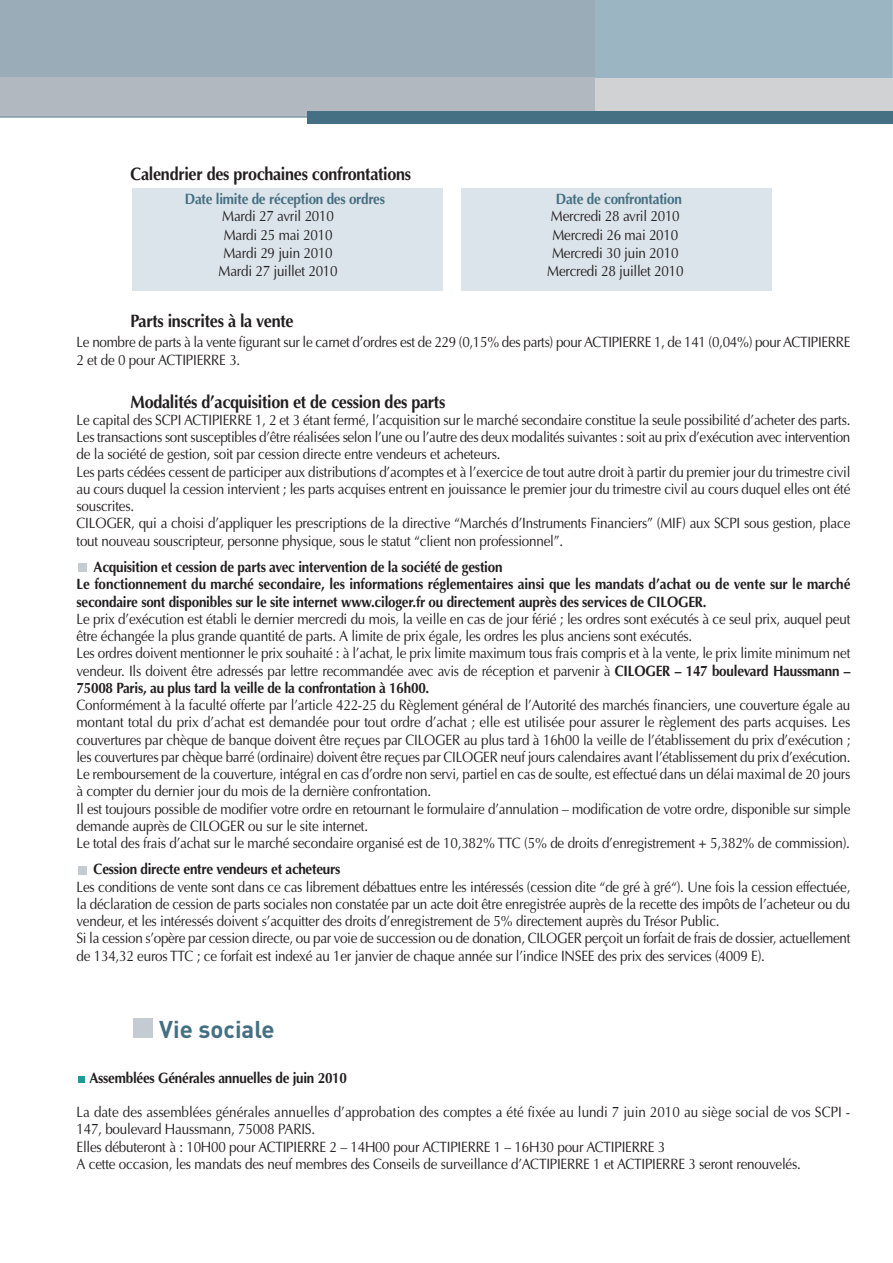
<style>
.page{position:relative;width:893px;height:1263px;background:#fff}
.page>*{position:absolute;margin:0;border:0;box-sizing:border-box;transform-origin:0 0}
.t1{font:700 24px "DIN";color:#456f82}
.t2{font:700 18px "Optima";letter-spacing:-.015em;color:#231f20;scale:.9 1}
.t3{font:15px/17.2px "Optima";letter-spacing:-.02em;color:#231f20;scale:.9 1}
.t4{font:700 15px/17.2px "Optima";letter-spacing:-.015em;color:#231f20;scale:.9 1}
.t5{font:700 15px "Optima";letter-spacing:-.02em;color:#456f82;scale:.9 1}
.s1{font-weight:700}
</style>
<div class="page">
<div style="left:594px;top:0;width:299px;height:78px;background:#9bb5c3"></div>
<div style="left:0;top:78px;width:893px;height:39px;background:#d1d2d4"></div>
<div style="left:0;top:0;width:594px;height:78px;background:#9aacb7"></div>
<div style="left:0;top:78px;width:594px;height:38px;background:#b1b8bf"></div>
<hr style="left:0;top:117px;width:893px;height:1px;background:#456f82">
<div style="left:308px;top:111px;width:585px;height:12px;background:#456f82"></div>
<div style="left:78px;top:866px;width:9px;height:8px;background:#c5cbd2"></div>
<div style="left:78px;top:563px;width:9px;height:9px;background:#c5cbd2"></div>
<div style="left:78px;top:1076px;width:6px;height:7px;background:#249798"></div>
<div style="left:133px;top:1019px;width:19px;height:19px;background:#c5cbd2"></div>
<div style="left:132px;top:188px;width:311px;height:102px;background:#dbe4ea"></div>
<div style="left:461px;top:188px;width:310px;height:102px;background:#dbe4ea"></div>
<p class="t2" style="left:131px;top:163px;width:313px">Calendrier des prochaines confrontations</p>
<p class="t5" style="left:185px;top:190px;width:224px">Date limite de réception des ordres</p>
<p class="t5" style="left:556px;top:190px;width:142px">Date de confrontation</p>
<p class="t3" style="left:222px;top:207px;width:126px">Mardi 27 avril 2010</p>
<p class="t3" style="left:551px;top:207px;width:145px">Mercredi 28 avril 2010</p>
<p class="t3" style="left:224px;top:226px;width:122px">Mardi 25 mai 2010</p>
<p class="t3" style="left:552px;top:226px;width:141px">Mercredi 26 mai 2010</p>
<p class="t3" style="left:223px;top:244px;width:123px">Mardi 29 juin 2010</p>
<p class="t3" style="left:552px;top:244px;width:142px">Mercredi 30 juin 2010</p>
<p class="t3" style="left:219px;top:263px;width:134px">Mardi 27 juillet 2010</p>
<p class="t3" style="left:547px;top:263px;width:153px">Mercredi 28 juillet 2010</p>
<p class="t2" style="left:131px;top:311px;width:183px">Parts inscrites à la vente</p>
<p class="t3" style="left:77px;top:332px;width:861px;line-height:18.3px">Le nombre de parts à la vente figurant sur le carnet d’ordres est de 229 (0,15% des parts) pour ACTIPIERRE 1, de 141 (0,04%) pour ACTIPIERRE<br>2 et de 0 pour ACTIPIERRE 3.</p>
<p class="t2" style="left:131px;top:391px;width:351px">Modalités d’acquisition et de cession des parts</p>
<p class="t3" style="left:77px;top:411px;width:861px">Le capital des SCPI ACTIPIERRE 1, 2 et 3 étant fermé, l’acquisition sur le marché secondaire constitue la seule possibilité d’acheter des parts.<br>Les transactions sont susceptibles d’être réalisées selon l’une ou l’autre des deux modalités suivantes : soit au prix d’exécution avec intervention de la société de gestion, soit par cession directe entre vendeurs et acheteurs.<br>Les parts cédées cessent de participer aux distributions d’acomptes et à l’exercice de tout autre droit à partir du premier jour du trimestre civil au cours duquel la cession intervient ; les parts acquises entrent en jouissance le premier jour du trimestre civil au cours duquel elles ont été souscrites.<br>CILOGER, qui a choisi d’appliquer les prescriptions de la directive “Marchés d’Instruments Financiers” (MIF) aux SCPI sous gestion, place tout nouveau souscripteur, personne physique, sous le statut “client non professionnel”.</p>
<p class="t4" style="left:77px;top:558px;width:861px;text-indent:17px">Acquisition et cession de parts avec intervention de la société de gestion<br>Le fonctionnement du marché secondaire, les informations réglementaires ainsi que les mandats d’achat ou de vente sur le marché secondaire sont disponibles sur le site internet www.ciloger.fr ou directement auprès des services de CILOGER.</p>
<p class="t3" style="left:77px;top:610px;width:861px">Le prix d’exécution est établi le dernier mercredi du mois, la veille en cas de jour férié ; les ordres sont exécutés à ce seul prix, auquel peut être échangée la plus grande quantité de parts. A limite de prix égale, les ordres les plus anciens sont exécutés.<br>Les ordres doivent mentionner le prix souhaité : à l’achat, le prix limite maximum tous frais compris et à la vente, le prix limite minimum net vendeur. Ils doivent être adressés par lettre recommandée avec avis de réception et parvenir à <span class="s1">CILOGER – 147 boulevard Haussmann – 75008 Paris, au plus tard la veille de la confrontation à 16h00.</span></p>
<p class="t3" style="left:77px;top:696px;width:861px">Conformément à la faculté offerte par l’article 422-25 du Règlement général de l’Autorité des marchés financiers, une couverture égale au montant total du prix d’achat est demandée pour tout ordre d’achat ; elle est utilisée pour assurer le règlement des parts acquises. Les couvertures par chèque de banque doivent être reçues par CILOGER au plus tard à 16h00 la veille de l’établissement du prix d’exécution ; les couvertures par chèque barré (ordinaire) doivent être reçues par CILOGER neuf jours calendaires avant l’établissement du prix d’exécution.<br>Le remboursement de la couverture, intégral en cas d’ordre non servi, partiel en cas de soulte, est effectué dans un délai maximal de 20 jours à compter du dernier jour du mois de la dernière confrontation.<br>Il est toujours possible de modifier votre ordre en retournant le formulaire d’annulation – modification de votre ordre, disponible sur simple demande auprès de CILOGER ou sur le site internet.<br>Le total des frais d’achat sur le marché secondaire organisé est de 10,382% TTC (5% de droits d’enregistrement + 5,382% de commission).</p>
<p class="t4" style="left:94px;top:860px;width:276px">Cession directe entre vendeurs et acheteurs</p>
<p class="t3" style="left:77px;top:878px;width:861px">Les conditions de vente sont dans ce cas librement débattues entre les intéressés (cession dite “de gré à gré“). Une fois la cession effectuée, la déclaration de cession de parts sociales non constatée par un acte doit être enregistrée auprès de la recette des impôts de l’acheteur ou du vendeur, et les intéressés doivent s’acquitter des droits d’enregistrement de 5% directement auprès du Trésor Public.<br>Si la cession s’opère par cession directe, ou par voie de succession ou de donation, CILOGER perçoit un forfait de frais de dossier, actuellement de 134,32 euros TTC ; ce forfait est indexé au 1er janvier de chaque année sur l’indice INSEE des prix des services (4009 E).</p>
<h1 class="t1" style="left:159px;top:1015px;width:117px">Vie sociale</h1>
<p class="t4" style="left:89px;top:1069px;width:288px">Assemblées Générales annuelles de juin 2010</p>
<p class="t3" style="left:77px;top:1103px;width:861px">La date des assemblées générales annuelles d’approbation des comptes a été fixée au lundi 7 juin 2010 au siège social de vos SCPI - 147, boulevard Haussmann, 75008 PARIS.<br>Elles débuteront à : 10H00 pour ACTIPIERRE 2 – 14H00 pour ACTIPIERRE 1 – 16H30 pour ACTIPIERRE 3<br>A cette occasion, les mandats des neuf membres des Conseils de surveillance d’ACTIPIERRE 1 et ACTIPIERRE 3 seront renouvelés.</p>
</div>
